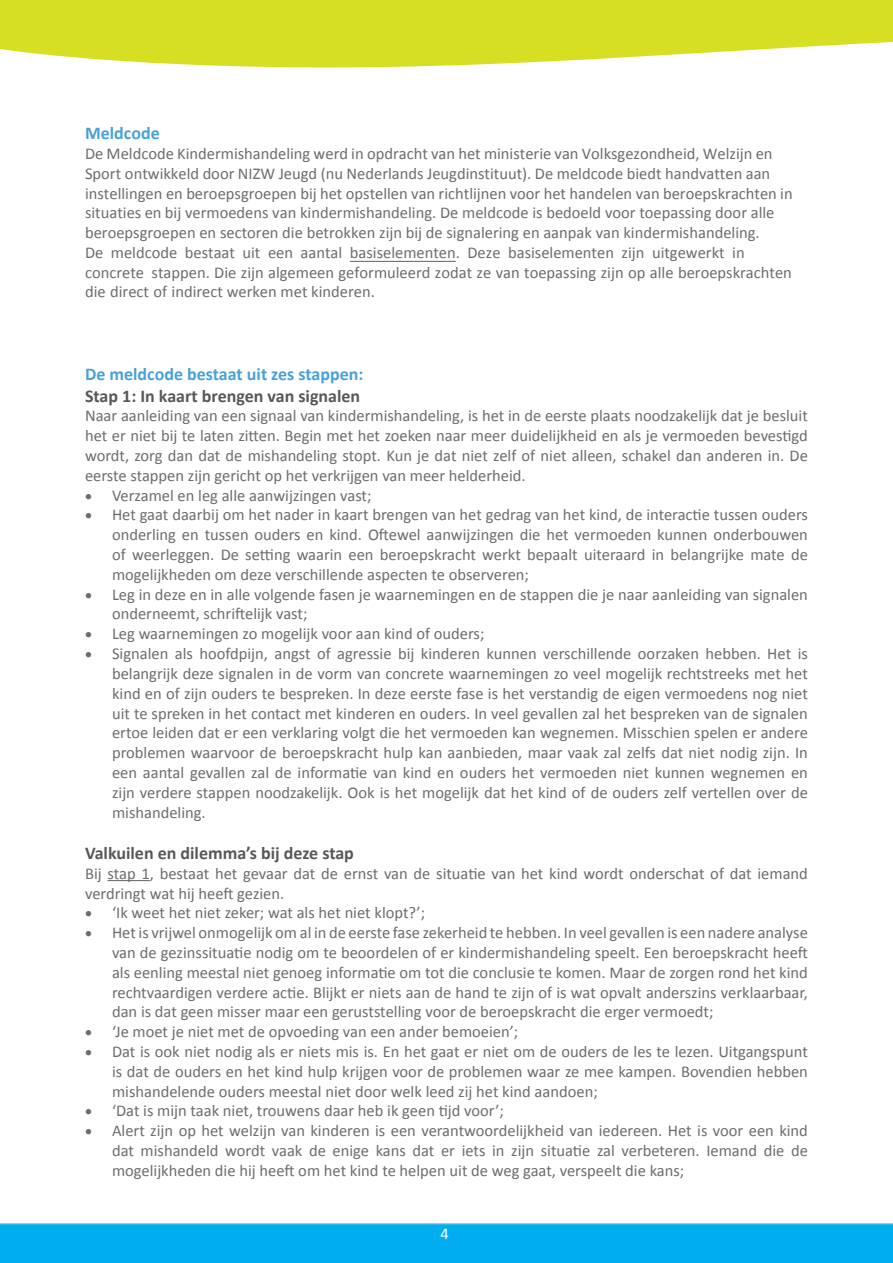
<style>
.page{position:relative;width:893px;height:1263px;background:#fff}
.page>*{position:absolute;margin:0;border:0;box-sizing:border-box;transform-origin:0 0}
.t1{font:700 18px "Calibri";color:#57585a}
.t2{font:700 18px "Calibri";color:#49a1d9}
.t3{font:16.5px/19.8px "Calibri";color:#6c6d70;text-align:justify}
.t4{font:16.5px "Calibri";color:#fff}
</style>
<div class="page">
<div style="left:0;top:1223px;width:893px;height:40px;background:#00aeef"></div>
<hr style="left:0;top:1223px;width:893px;height:1px;background:#d1d2d4">
<svg style="left:0;top:0;width:893px;height:68px;background:#dbe33f"></svg>
<hr style="left:108px;top:880px;width:42px;height:1px;background:#6c6d70">
<hr style="left:350px;top:261px;width:106px;height:1px;background:#6c6d70">
<p class="t2" style="left:85px;top:121px;width:76px">Meldcode</p>
<p class="t3" style="left:85px;top:144px;width:709px;text-align:left">De Meldcode Kindermishandeling werd in opdracht van het ministerie van Volksgezondheid, Welzijn en Sport ontwikkeld door NIZW Jeugd (nu Nederlands Jeugdinstituut). De meldcode biedt handvatten aan instellingen en beroepsgroepen bij het opstellen van richtlijnen voor het handelen van beroepskrachten in situaties en bij vermoedens van kindermishandeling. De meldcode is bedoeld voor toepassing door alle beroepsgroepen en sectoren die betrokken zijn bij de signalering en aanpak van kindermishandeling.<br>De meldcode bestaat uit een aantal basiselementen. Deze basiselementen zijn uitgewerkt in concrete stappen. Die zijn algemeen geformuleerd zodat ze van toepassing zijn op alle beroepskrachten die direct of indirect werken met kinderen.</p>
<p class="t2" style="left:85px;top:363px;width:280px">De meldcode bestaat uit zes stappen:</p>
<p class="t1" style="left:85px;top:384px;width:277px">Stap 1: In kaart brengen van signalen</p>
<p class="t3" style="left:85px;top:406px;width:724px">Naar aanleiding van een signaal van kindermishandeling, is het in de eerste plaats noodzakelijk dat je besluit het er niet bij te laten zitten. Begin met het zoeken naar meer duidelijkheid en als je vermoeden bevestigd wordt, zorg dan dat de mishandeling stopt. Kun je dat niet zelf of niet alleen, schakel dan anderen in. De eerste stappen zijn gericht op het verkrijgen van meer helderheid.</p>
<p class="t3" style="left:85px;top:485px;width:288px">• Verzamel en leg alle aanwijzingen vast;</p>
<p class="t3" style="left:112px;top:505px;width:697px;text-indent:-27px">• Het gaat daarbij om het nader in kaart brengen van het gedrag van het kind, de interactie tussen ouders onderling en tussen ouders en kind. Oftewel aanwijzingen die het vermoeden kunnen onderbouwen of weerleggen. De setting waarin een beroepskracht werkt bepaalt uiteraard in belangrijke mate de mogelijkheden om deze verschillende aspecten te observeren;</p>
<p class="t3" style="left:112px;top:584px;width:697px;text-indent:-27px">• Leg in deze en in alle volgende fasen je waarnemingen en de stappen die je naar aanleiding van signalen onderneemt, schriftelijk vast;</p>
<p class="t3" style="left:85px;top:624px;width:401px">• Leg waarnemingen zo mogelijk voor aan kind of ouders;</p>
<p class="t3" style="left:112px;top:644px;width:697px;text-indent:-27px">• Signalen als hoofdpijn, angst of agressie bij kinderen kunnen verschillende oorzaken hebben. Het is belangrijk deze signalen in de vorm van concrete waarnemingen zo veel mogelijk rechtstreeks met het kind en of zijn ouders te bespreken. In deze eerste fase is het verstandig de eigen vermoedens nog niet uit te spreken in het contact met kinderen en ouders. In veel gevallen zal het bespreken van de signalen ertoe leiden dat er een verklaring volgt die het vermoeden kan wegnemen. Misschien spelen er andere problemen waarvoor de beroepskracht hulp kan aanbieden, maar vaak zal zelfs dat niet nodig zijn. In een aantal gevallen zal de informatie van kind en ouders het vermoeden niet kunnen wegnemen en zijn verdere stappen noodzakelijk. Ook is het mogelijk dat het kind of de ouders zelf vertellen over de mishandeling.</p>
<p class="t1" style="left:85px;top:841px;width:270px">Valkuilen en dilemma’s bij deze stap</p>
<p class="t3" style="left:85px;top:863px;width:724px">Bij stap 1, bestaat het gevaar dat de ernst van de situatie van het kind wordt onderschat of dat iemand verdringt wat hij heeft gezien.</p>
<p class="t3" style="left:85px;top:903px;width:342px">• ‘Ik weet het niet zeker; wat als het niet klopt?’;</p>
<p class="t3" style="left:112px;top:923px;width:697px;text-indent:-27px">• Het is vrijwel onmogelijk om al in de eerste fase zekerheid te hebben. In veel gevallen is een nadere analyse van de gezinssituatie nodig om te beoordelen of er kindermishandeling speelt. Een beroepskracht heeft als eenling meestal niet genoeg informatie om tot die conclusie te komen. Maar de zorgen rond het kind rechtvaardigen verdere actie. Blijkt er niets aan de hand te zijn of is wat opvalt anderszins verklaarbaar, dan is dat geen misser maar een geruststelling voor de beroepskracht die erger vermoedt;</p>
<p class="t3" style="left:85px;top:1022px;width:435px">• ‘Je moet je niet met de opvoeding van een ander bemoeien’;</p>
<p class="t3" style="left:112px;top:1041px;width:697px;text-indent:-27px">• Dat is ook niet nodig als er niets mis is. En het gaat er niet om de ouders de les te lezen. Uitgangspunt is dat de ouders en het kind hulp krijgen voor de problemen waar ze mee kampen. Bovendien hebben mishandelende ouders meestal niet door welk leed zij het kind aandoen;</p>
<p class="t3" style="left:85px;top:1101px;width:420px">• ‘Dat is mijn taak niet, trouwens daar heb ik geen tijd voor’;</p>
<p class="t3" style="left:112px;top:1121px;width:697px;text-indent:-27px">• Alert zijn op het welzijn van kinderen is een verantwoordelijkheid van iedereen. Het is voor een kind dat mishandeld wordt vaak de enige kans dat er iets in zijn situatie zal verbeteren. Iemand die de mogelijkheden die hij heeft om het kind te helpen uit de weg gaat, verspeelt die kans;</p>
<p class="t4" style="left:440px;top:1223px;width:10px">4</p>
</div>
